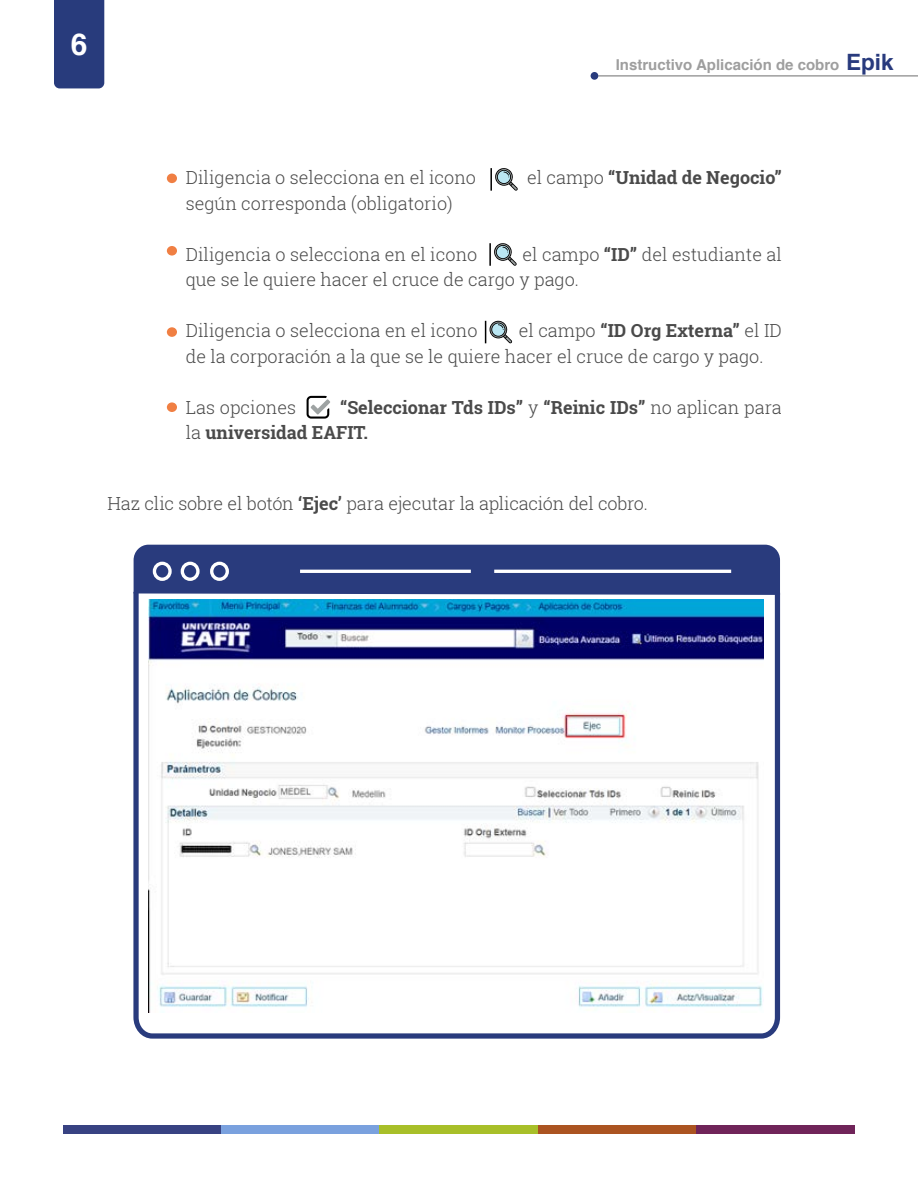
<style>
.page{position:relative;width:918px;height:1188px;background:#fff}
.page>*{position:absolute;margin:0;border:0;box-sizing:border-box;transform-origin:0 0}
.t1{font:700 30px "Helvetica";color:#fff}
.t2{font:700 22.5px "Helvetica";color:#283a7d}
.t3{font:300 18px/25.5px "Roboto Slab";color:#4a4a4a}
.t4{font:700 18px/25.5px "Roboto Slab";color:#4a4a4a}
.t5{font:700 15px "Helvetica";color:#9e9e9e}
.s1{font-weight:300}
.s2{font-weight:700}
</style>
<div class="page">
<hr style="left:598px;top:75px;width:320px;height:2px;background:#9e9e9e">
<div style="left:591px;top:72px;width:7px;height:8px;background:#293b7d;border-radius:50%"></div>
<div style="left:54px;top:0;width:50px;height:88px;background:#283b7c"></div>
<div style="left:63px;top:1125px;width:158px;height:9px;background:#384282"></div>
<div style="left:221px;top:1125px;width:159px;height:9px;background:#7aa1de"></div>
<div style="left:380px;top:1125px;width:158px;height:9px;background:#a8bf29"></div>
<div style="left:538px;top:1125px;width:159px;height:9px;background:#ab5421"></div>
<div style="left:697px;top:1125px;width:158px;height:9px;background:#702459"></div>
<div style="left:167px;top:174px;width:10px;height:9px;background:#f07f43;border-radius:50%"></div>
<div style="left:167px;top:246px;width:10px;height:10px;background:#f07f43;border-radius:50%"></div>
<div style="left:167px;top:402px;width:10px;height:10px;background:#f07f43;border-radius:50%"></div>
<div style="left:167px;top:327px;width:10px;height:10px;background:#f07f43;border-radius:50%"></div>
<hr style="left:490px;top:168px;width:2px;height:23px;background:#000">
<hr style="left:489px;top:243px;width:2px;height:23px;background:#000">
<svg style="left:495px;top:168px;width:23px;height:23px"></svg>
<svg style="left:494px;top:243px;width:23px;height:23px"></svg>
<svg style="left:485px;top:321px;width:27px;height:23px"></svg>
<svg style="left:307px;top:396px;width:23px;height:23px"></svg>
<svg style="left:133px;top:587px;width:648px;height:452px"></svg>
<svg style="left:134px;top:545px;width:646px;height:50px;background:#394986"></svg>
<img style="left:149px;top:599px;width:615px;height:414px">
<h1 class="t1" style="left:71px;top:21px;width:18px">6</h1>
<p class="t5" style="left:616px;top:52px;width:225px">Instructivo Aplicación de cobro</p>
<p class="t2" style="left:846px;top:44px;width:49px">Epik</p>
<p class="t3" style="left:186px;top:165px;width:292px">Diligencia o selecciona en el icono</p>
<p class="t4" style="left:527px;top:165px;width:256px"><span class="s1">el campo</span> “Unidad de Negocio”</p>
<p class="t3" style="left:186px;top:190px;width:268px">según corresponda (obligatorio)</p>
<p class="t3" style="left:186px;top:241px;width:293px">Diligencia o selecciona en el icono</p>
<p class="t3" style="left:186px;top:241px;width:598px;text-indent:337px">el campo <span class="s2">“ID”</span> del estudiante al que se le quiere hacer el cruce de cargo y pago.</p>
<p class="t3" style="left:186px;top:318px;width:293px">Diligencia o selecciona en el icono</p>
<p class="t3" style="left:186px;top:318px;width:598px;text-indent:333px">el campo <span class="s2">“ID Org Externa”</span> el ID de la corporación a la que se le quiere hacer el cruce de cargo y pago.</p>
<p class="t3" style="left:186px;top:394px;width:112px">Las opciones</p>
<p class="t4" style="left:186px;top:394px;width:598px;text-indent:154px">“Seleccionar Tds IDs” <span class="s1">y</span> “Reinic IDs” <span class="s1">no aplican para la</span> universidad EAFIT.</p>
<p class="t3" style="left:107px;top:490px;width:542px">Haz clic sobre el botón <span class="s2">‘Ejec’</span> para ejecutar la aplicación del cobro.</p>
</div>
